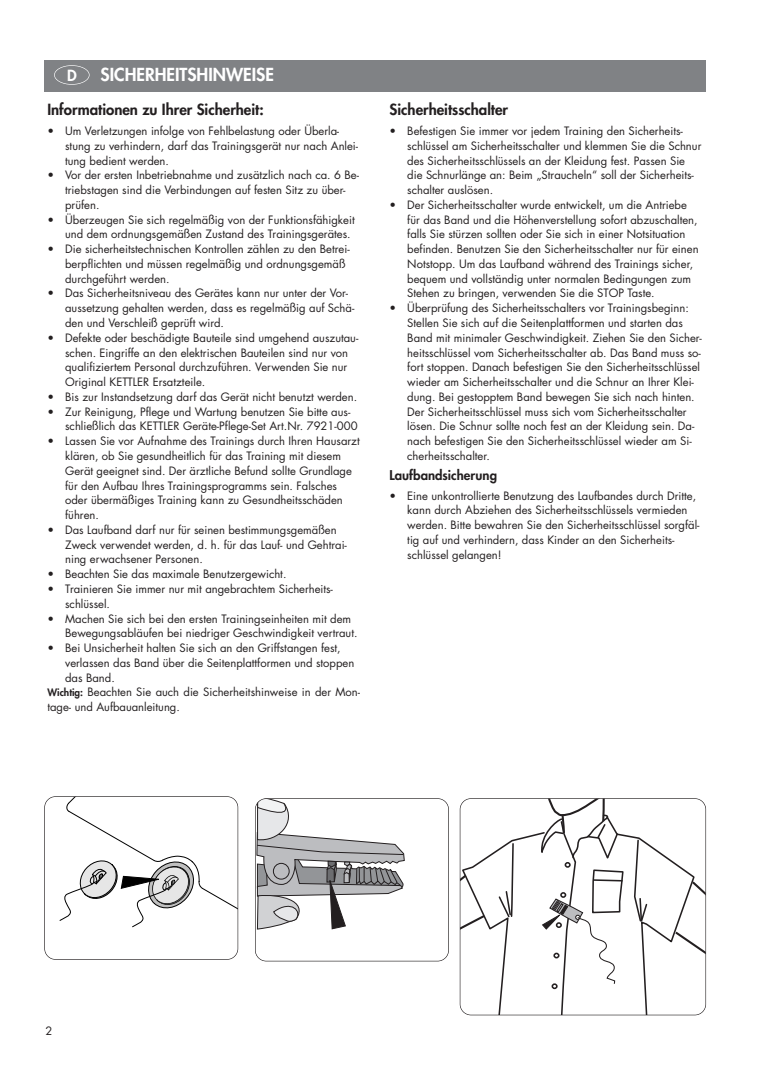
<style>
.page{position:relative;width:780px;height:1088px;background:#fff}
.page>*{position:absolute;margin:0;border:0;box-sizing:border-box;transform-origin:0 0}
.t1{font:800 17.5px "Futura CE";color:#fff}
.t2{font:800 15px "Futura CE";color:#231f20}
.t3{font:800 15px "Futura CE";color:#fff}
.t4{font:800 13.12px "Futura CE";color:#231f20}
.t5{font:11.25px/14.8px "Futura CE";color:#231f20}
.s1{font-weight:800;font-size:10px}
</style>
<div class="page">
<div style="left:44px;top:60px;width:661px;height:32px;background:#808285"></div>
<div style="left:54px;top:65px;width:36px;height:20px;border:1px solid #fff;border-radius:50%"></div>
<svg style="left:256px;top:798px;width:149px;height:163px"></svg>
<div style="left:273px;top:863px;width:16px;height:16px;border:1px solid #231f20;border-radius:50%"></div>
<div style="left:255px;top:798px;width:194px;height:163px;border:1px solid #231f20;border-radius:11px"></div>
<svg style="left:461px;top:798px;width:244px;height:217px"></svg>
<div style="left:459px;top:798px;width:247px;height:217px;border:1px solid #231f20;border-radius:11px"></div>
<svg style="left:59px;top:796px;width:179px;height:132px"></svg>
<div style="left:44px;top:796px;width:194px;height:164px;border:1px solid #231f20;border-radius:11px"></div>
<h2 class="t3" style="left:67px;top:68px;width:11px">D</h2>
<h1 class="t1" style="left:100px;top:67px;width:175px">SICHERHEITSHINWEISE</h1>
<h2 class="t2" style="left:47px;top:103px;width:218px">Informationen zu Ihrer Sicherheit:</h2>
<p class="t5" style="left:65px;top:124px;width:294px;text-indent:-18px">• Um Verletzungen infolge von Fehlbelastung oder Überla&shy;stung zu verhindern, darf das Trainingsgerät nur nach Anlei&shy;tung bedient werden.</p>
<p class="t5" style="left:65px;top:169px;width:295px;text-indent:-18px">• Vor der ersten Inbetriebnahme und zusätzlich nach ca. 6 Be&shy;triebstagen sind die Verbindungen auf festen Sitz zu über&shy;prüfen.</p>
<p class="t5" style="left:65px;top:213px;width:291px;text-indent:-18px">• Überzeugen Sie sich regelmäßig von der Funktionsfähigkeit und dem ordnungsgemäßen Zustand des Trainingsgerätes.</p>
<p class="t5" style="left:65px;top:243px;width:286px;text-indent:-18px">• Die sicherheitstechnischen Kontrollen zählen zu den Betrei&shy;berpflichten und müssen regelmäßig und ordnungsgemäß durchgeführt werden.</p>
<p class="t5" style="left:65px;top:287px;width:291px;text-indent:-18px">• Das Sicherheitsniveau des Gerätes kann nur unter der Vor&shy;aussetzung gehalten werden, dass es regelmäßig auf Schä&shy;den und Verschleiß geprüft wird.</p>
<p class="t5" style="left:65px;top:331px;width:295px;text-indent:-18px">• Defekte oder beschädigte Bauteile sind umgehend auszutau&shy;schen. Eingriffe an den elektrischen Bauteilen sind nur von qualifiziertem Personal durchzuführen. Verwenden Sie nur Original KETTLER Ersatzteile.</p>
<p class="t5" style="left:47px;top:390px;width:311px">• Bis zur Instandsetzung darf das Gerät nicht benutzt werden.</p>
<p class="t5" style="left:65px;top:405px;width:294px;text-indent:-18px">• Zur Reinigung, Pflege und Wartung benutzen Sie bitte aus&shy;schließlich das KETTLER Geräte-Pflege-Set Art.Nr. 7921-000</p>
<p class="t5" style="left:65px;top:435px;width:296px;text-indent:-18px">• Lassen Sie vor Aufnahme des Trainings durch Ihren Hausarzt klären, ob Sie gesundheitlich für das Training mit diesem Gerät geeignet sind. Der ärztliche Befund sollte Grundlage für den Aufbau Ihres Trainingsprogramms sein. Falsches oder übermäßiges Training kann zu Gesundheitsschäden führen.</p>
<p class="t5" style="left:65px;top:523px;width:283px;text-indent:-18px">• Das Laufband darf nur für seinen bestimmungsgemäßen<br>Zweck verwendet werden, d. h. für das Lauf- und Gehtrai&shy;ning erwachsener Personen.</p>
<p class="t5" style="left:47px;top:568px;width:240px">• Beachten Sie das maximale Benutzergewicht.</p>
<p class="t5" style="left:65px;top:582px;width:269px;text-indent:-18px">• Trainieren Sie immer nur mit angebrachtem Sicherheits&shy;schlüssel.</p>
<p class="t5" style="left:65px;top:612px;width:294px;text-indent:-18px">• Machen Sie sich bei den ersten Trainingseinheiten mit dem<br>Bewegungsabläufen bei niedriger Geschwindigkeit vertraut.</p>
<p class="t5" style="left:47px;top:641px;width:295px">• Bei Unsicherheit halten Sie sich an den Griffstangen fest,</p>
<p class="t5" style="left:65px;top:656px;width:290px">verlassen das Band über die Seitenplattformen und stoppen</p>
<p class="t5" style="left:65px;top:671px;width:51px">das Band.</p>
<p class="t5" style="left:47px;top:686px;width:314px"><span class="s1">Wichtig:</span> Beachten Sie auch die Sicherheitshinweise in der Mon-</p>
<p class="t5" style="left:47px;top:700px;width:134px">tage- und Aufbauanleitung.</p>
<h2 class="t2" style="left:389px;top:103px;width:120px">Sicherheitsschalter</h2>
<p class="t5" style="left:407px;top:124px;width:295px;text-indent:-18px">• Befestigen Sie immer vor jedem Training den Sicherheits&shy;schlüssel am Sicherheitsschalter und klemmen Sie die Schnur des Sicherheitsschlüssels an der Kleidung fest. Passen Sie die Schnurlänge an: Beim „Straucheln“ soll der Sicherheits&shy;schalter auslösen.</p>
<p class="t5" style="left:407px;top:198px;width:293px;text-indent:-18px">• Der Sicherheitsschalter wurde entwickelt, um die Antriebe für das Band und die Höhenverstellung sofort abzuschalten, falls Sie stürzen sollten oder Sie sich in einer Notsituation befinden. Benutzen Sie den Sicherheitsschalter nur für einen Notstopp. Um das Laufband während des Trainings sicher, bequem und vollständig unter normalen Bedingungen zum Stehen zu bringen, verwenden Sie die STOP Taste.</p>
<p class="t5" style="left:407px;top:302px;width:296px;text-indent:-18px">• Überprüfung des Sicherheitsschalters vor Trainingsbeginn:<br>Stellen Sie sich auf die Seitenplattformen und starten das Band mit minimaler Geschwindigkeit. Ziehen Sie den Sicher&shy;heitsschlüssel vom Sicherheitsschalter ab. Das Band muss so&shy;fort stoppen. Danach befestigen Sie den Sicherheitsschlüssel wieder am Sicherheitsschalter und die Schnur an Ihrer Klei&shy;dung. Bei gestopptem Band bewegen Sie sich nach hinten.<br>Der Sicherheitsschlüssel muss sich vom Sicherheitsschalter lösen. Die Schnur sollte noch fest an der Kleidung sein. Da&shy;nach befestigen Sie den Sicherheitsschlüssel wieder am Si&shy;cherheitsschalter.</p>
<p class="t4" style="left:389px;top:469px;width:109px">Laufbandsicherung</p>
<p class="t5" style="left:407px;top:489px;width:294px;text-indent:-18px">• Eine unkontrollierte Benutzung des Laufbandes durch Dritte, kann durch Abziehen des Sicherheitsschlüssels vermieden werden. Bitte bewahren Sie den Sicherheitsschlüssel sorgfäl&shy;tig auf und verhindern, dass Kinder an den Sicherheits&shy;schlüssel gelangen!</p>
<p class="t5" style="left:46px;top:1024px;width:8px">2</p>
</div>
